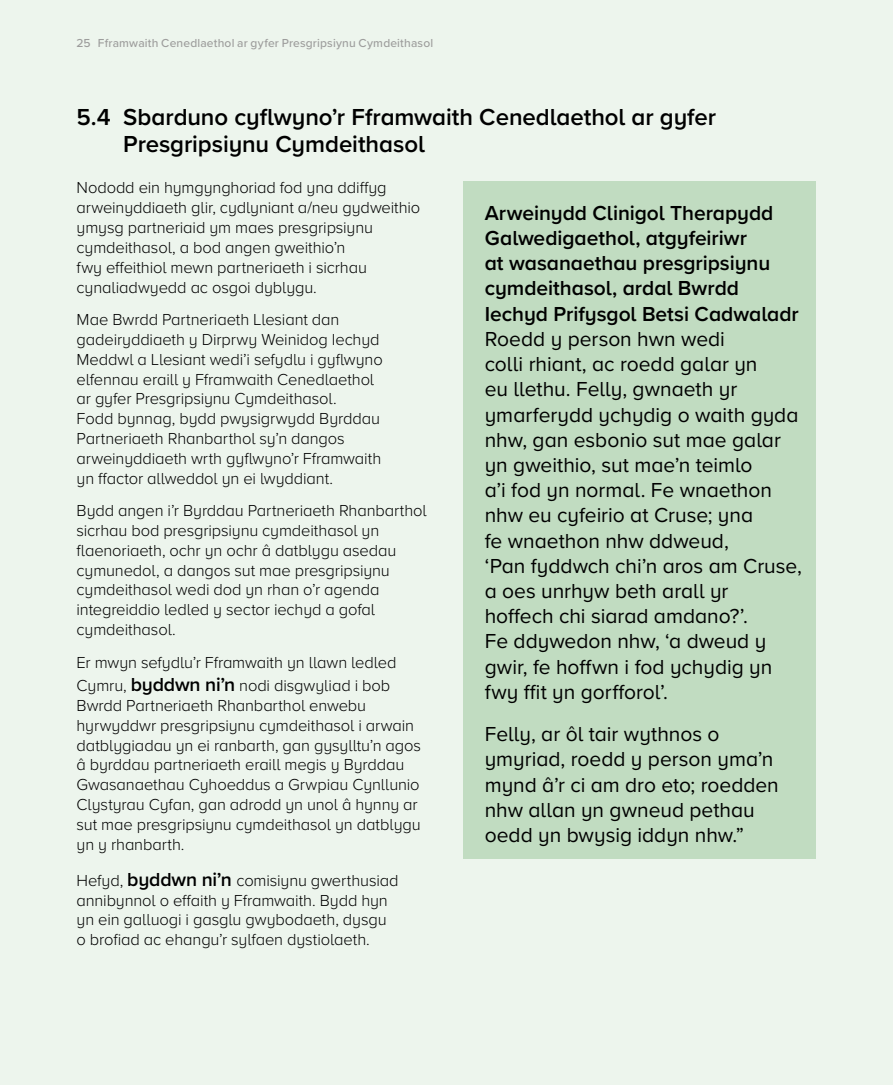
<style>
.page{position:relative;width:893px;height:1085px;background:#fff}
.page>*{position:absolute;margin:0;border:0;box-sizing:border-box;transform-origin:0 0}
.Sub{font:600 24px/27px "Proxima Nova";letter-spacing:-.005em;color:#000}
.quote{font:21px/25.2px "Proxima Nova";color:#000}
.Body{font:300 16.5px/19.8px "Proxima Nova";letter-spacing:-.005em;color:#000}
.Left_Page_Number{font:500 12px "Proxima Nova";letter-spacing:.015em;color:#9d9d9c}
.s1{font-weight:600;font-size:19.5px}
.s2{font-weight:600}
</style>
<div class="page">
<div style="left:0;top:0;width:893px;height:1084px;background:#edf5ed"></div>
<div style="left:463px;top:182px;width:353px;height:676px;background:#c1dcc1"></div>
<p class="Left_Page_Number" style="left:77px;top:34px;width:358px">25 Fframwaith Cenedlaethol ar gyfer Presgripsiynu Cymdeithasol</p>
<h3 class="Sub" style="left:123px;top:103px;width:594px;text-indent:-47px">5.4 Sbarduno cyflwyno’r Fframwaith Cenedlaethol ar gyfer<br>Presgripsiynu Cymdeithasol</h3>
<p class="Body" style="left:77px;top:177px;width:345px">Nododd ein hymgynghoriad fod yna ddiffyg arweinyddiaeth glir, cydlyniant a/neu gydweithio ymysg partneriaid ym maes presgripsiynu cymdeithasol, a bod angen gweithio’n<br>fwy effeithiol mewn partneriaeth i sicrhau cynaliadwyedd ac osgoi dyblygu.</p>
<p class="Body" style="left:77px;top:309px;width:308px">Mae Bwrdd Partneriaeth Llesiant dan gadeiryddiaeth y Dirprwy Weinidog Iechyd Meddwl a Llesiant wedi’i sefydlu i gyflwyno elfennau eraill y Fframwaith Cenedlaethol ar gyfer Presgripsiynu Cymdeithasol.<br>Fodd bynnag, bydd pwysigrwydd Byrddau Partneriaeth Rhanbarthol sy’n dangos arweinyddiaeth wrth gyflwyno’r Fframwaith yn ffactor allweddol yn ei lwyddiant.</p>
<p class="Body" style="left:77px;top:500px;width:352px">Bydd angen i’r Byrddau Partneriaeth Rhanbarthol sicrhau bod presgripsiynu cymdeithasol yn flaenoriaeth, ochr yn ochr â datblygu asedau cymunedol, a dangos sut mae presgripsiynu cymdeithasol wedi dod yn rhan o’r agenda integreiddio ledled y sector iechyd a gofal cymdeithasol.</p>
<p class="Body" style="left:77px;top:649px;width:321px;line-height:23.4px">Er mwyn sefydlu’r Fframwaith yn llawn ledled<br>Cymru, <span class="s1">byddwn ni’n</span> nodi disgwyliad i bob</p>
<p class="Body" style="left:77px;top:694px;width:346px">Bwrdd Partneriaeth Rhanbarthol enwebu hyrwyddwr presgripsiynu cymdeithasol i arwain datblygiadau yn ei ranbarth, gan gysylltu’n agos â byrddau partneriaeth eraill megis y Byrddau Gwasanaethau Cyhoeddus a Grwpiau Cynllunio Clystyrau Cyfan, gan adrodd yn unol â hynny ar sut mae presgripsiynu cymdeithasol yn datblygu yn y rhanbarth.</p>
<p class="Body" style="left:77px;top:869px;width:323px">Hefyd, <span class="s1">byddwn ni’n</span> comisiynu gwerthusiad annibynnol o effaith y Fframwaith. Bydd hyn yn ein galluogi i gasglu gwybodaeth, dysgu o brofiad ac ehangu’r sylfaen dystiolaeth.</p>
<p class="quote" style="left:485px;top:199px;width:319px"><span class="s2">Arweinydd Clinigol Therapydd<br>Galwedigaethol, atgyfeiriwr<br>at wasanaethau presgripsiynu cymdeithasol, ardal Bwrdd<br>Iechyd Prifysgol Betsi Cadwaladr<br></span>Roedd y person hwn wedi<br>colli rhiant, ac roedd galar yn<br>eu llethu. Felly, gwnaeth yr ymarferydd ychydig o waith gyda nhw, gan esbonio sut mae galar yn gweithio, sut mae’n teimlo<br>a’i fod yn normal. Fe wnaethon nhw eu cyfeirio at Cruse; yna<br>fe wnaethon nhw ddweud,<br>‘Pan fyddwch chi’n aros am Cruse, a oes unrhyw beth arall yr hoffech chi siarad amdano?’.<br>Fe ddywedon nhw, ‘a dweud y gwir, fe hoffwn i fod ychydig yn fwy ffit yn gorfforol’.</p>
<p class="quote" style="left:485px;top:720px;width:296px">Felly, ar ôl tair wythnos o ymyriad, roedd y person yma’n mynd â’r ci am dro eto; roedden nhw allan yn gwneud pethau oedd yn bwysig iddyn nhw.”</p>
</div>
